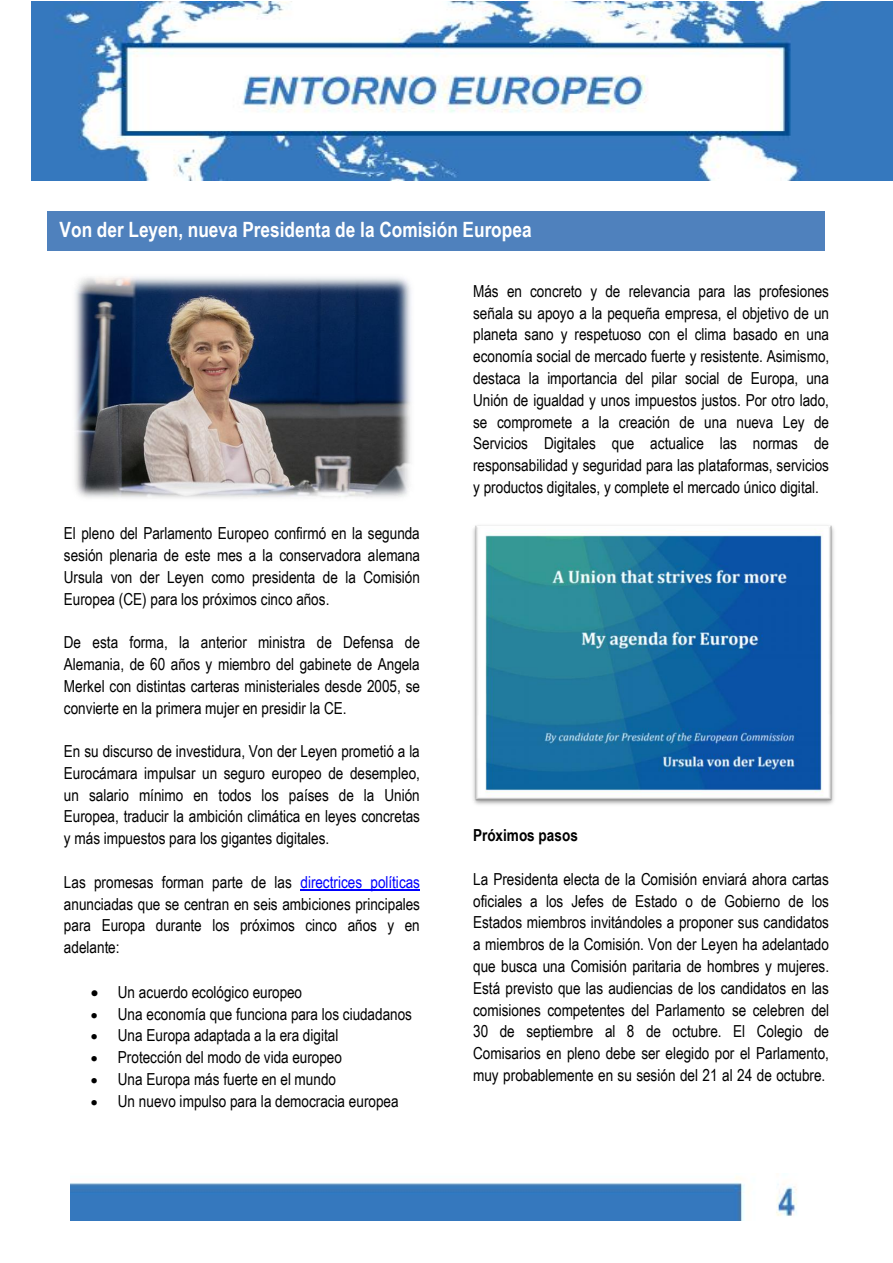
<style>
.page{position:relative;width:893px;height:1263px;background:#fff}
.page>*{position:absolute;margin:0;border:0;box-sizing:border-box;transform-origin:0 0}
.t1{font:700 21px "Arial Narrow";color:#fff}
.t2{font:16.5px/21.8px "Arial Narrow";color:#000;text-align:justify}
.t3{font:700 16.5px "Arial Narrow";color:#000}
.s1{color:#00f}
</style>
<div class="page">
<div style="left:51px;top:216px;width:769px;height:30px;background:#4f81bd"></div>
<svg style="left:47px;top:211px;width:4px;height:5px"></svg>
<div style="left:51px;top:211px;width:769px;height:5px;background:#4f81bd"></div>
<svg style="left:820px;top:211px;width:5px;height:5px"></svg>
<svg style="left:47px;top:246px;width:4px;height:5px"></svg>
<div style="left:51px;top:246px;width:769px;height:5px;background:#4f81bd"></div>
<svg style="left:820px;top:246px;width:5px;height:5px"></svg>
<hr style="left:47px;top:216px;width:4px;height:30px;background:#4f81bd">
<div style="left:820px;top:216px;width:5px;height:30px;background:#4f81bd"></div>
<hr style="left:300px;top:889px;width:120px;height:2px;background:#00f">
<img style="left:31px;top:2px;width:862px;height:178px">
<img style="left:70px;top:1176px;width:727px;height:44px">
<img style="left:75px;top:277px;width:336px;height:221px">
<img style="left:473px;top:525px;width:361px;height:280px">
<p class="t1" style="left:60px;top:217px;width:474px">Von der Leyen, nueva Presidenta de la Comisión Europea</p>
<p class="t2" style="left:64px;top:522px;width:358px">El pleno del Parlamento Europeo confirmó en la segunda sesión plenaria de este mes a la conservadora alemana Ursula von der Leyen como presidenta de la Comisión Europea (CE) para los próximos cinco años.</p>
<p class="t2" style="left:64px;top:631px;width:358px">De esta forma, la anterior ministra de Defensa de Alemania, de 60 años y miembro del gabinete de Angela Merkel con distintas carteras ministeriales desde 2005, se convierte en la primera mujer en presidir la CE.</p>
<p class="t2" style="left:64px;top:740px;width:358px">En su discurso de investidura, Von der Leyen prometió a la Eurocámara impulsar un seguro europeo de desempleo, un salario mínimo en todos los países de la Unión Europea, traducir la ambición climática en leyes concretas y más impuestos para los gigantes digitales.</p>
<p class="t2" style="left:64px;top:871px;width:358px">Las promesas forman parte de las <span class="s1">directrices políticas </span>anunciadas que se centran en seis ambiciones principales para Europa durante los próximos cinco años y en adelante:</p>
<p class="t2" style="left:91px;top:981px;width:213px">• Un acuerdo ecológico europeo</p>
<p class="t2" style="left:91px;top:1003px;width:323px">• Una economía que funciona para los ciudadanos</p>
<p class="t2" style="left:91px;top:1024px;width:249px">• Una Europa adaptada a la era digital</p>
<p class="t2" style="left:91px;top:1046px;width:253px">• Protección del modo de vida europeo</p>
<p class="t2" style="left:91px;top:1068px;width:247px">• Una Europa más fuerte en el mundo</p>
<p class="t2" style="left:91px;top:1090px;width:309px">• Un nuevo impulso para la democracia europea</p>
<p class="t2" style="left:473px;top:280px;width:358px">Más en concreto y de relevancia para las profesiones señala su apoyo a la pequeña empresa, el objetivo de un planeta sano y respetuoso con el clima basado en una economía social de mercado fuerte y resistente. Asimismo, destaca la importancia del pilar social de Europa, una Unión de igualdad y unos impuestos justos. Por otro lado, se compromete a la creación de una nueva Ley de Servicios Digitales que actualice las normas de responsabilidad y seguridad para las plataformas, servicios y productos digitales, y complete el mercado único digital.</p>
<p class="t3" style="left:473px;top:826px;width:106px">Próximos pasos</p>
<p class="t2" style="left:473px;top:868px;width:358px">La Presidenta electa de la Comisión enviará ahora cartas oficiales a los Jefes de Estado o de Gobierno de los Estados miembros invitándoles a proponer sus candidatos a miembros de la Comisión. Von der Leyen ha adelantado que busca una Comisión paritaria de hombres y mujeres.<br>Está previsto que las audiencias de los candidatos en las comisiones competentes del Parlamento se celebren del 30 de septiembre al 8 de octubre. El Colegio de Comisarios en pleno debe ser elegido por el Parlamento, muy probablemente en su sesión del 21 al 24 de octubre.</p>
</div>
